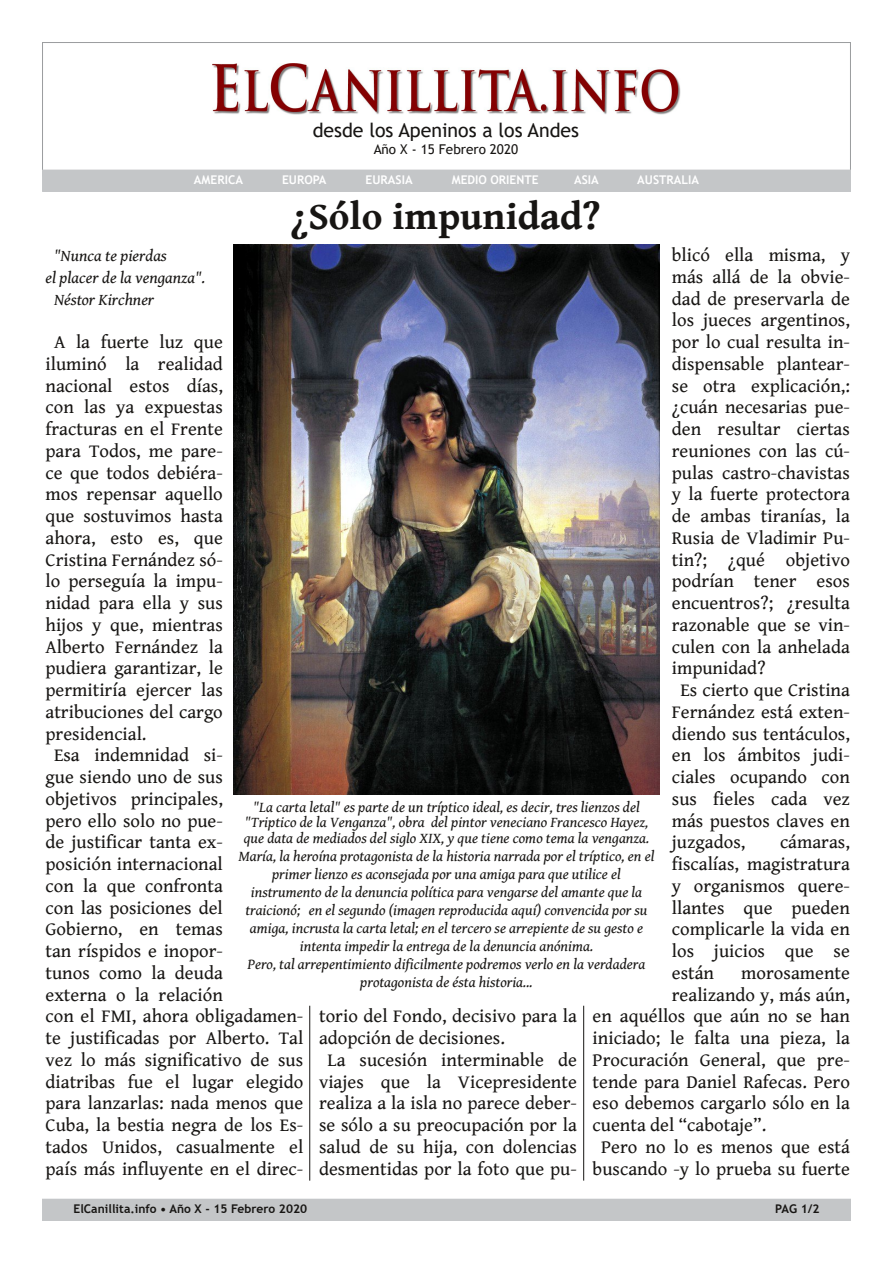
<style>
.page{position:relative;width:893px;height:1263px;background:#fff}
.page>*{position:absolute;margin:0;border:0;box-sizing:border-box;transform-origin:0 0}
.t1{font:700 39px "Gentium Book Basic";color:#171513}
.t2{font:19.5px "Trebuchet MS";color:#171513}
.t3{font:18.75px/21.8px "Gentium Book Basic";color:#171513;text-align:justify}
.t4{font:italic 16.5px "Gentium Book Basic";color:#171513}
.t5{font:italic 15px/18px "Gentium Book Basic";color:#171513;text-align:center}
.t6{font:13.5px "Trebuchet MS";color:#171513}
.t7{font:700 12px "Trebuchet MS";color:#fff}
.t8{font:700 12px "Trebuchet MS";color:#171513}
</style>
<div class="page">
<div style="left:43px;top:1199px;width:807px;height:21px;background:#c4c6c8"></div>
<div style="left:42px;top:1199px;width:809px;height:22px;border:1px solid #c4c6c8"></div>
<img style="left:213px;top:64px;width:467px;height:51px">
<div style="left:43px;top:170px;width:807px;height:21px;background:#c4c6c8"></div>
<div style="left:42px;top:170px;width:809px;height:22px;border:1px solid #c4c6c8"></div>
<img style="left:233px;top:245px;width:427px;height:549px">
<hr style="left:309px;top:1006px;width:1px;height:174px;background:#171513">
<hr style="left:583px;top:1006px;width:1px;height:174px;background:#171513">
<p class="t2" style="left:313px;top:119px;width:268px">desde los Apeninos a los Andes</p>
<p class="t6" style="left:374px;top:142px;width:146px">Año X ‐ 15 Febrero 2020</p>
<p class="t7" style="left:194px;top:172px;width:51px">AMERICA</p>
<p class="t7" style="left:282px;top:172px;width:46px">EUROPA</p>
<p class="t7" style="left:366px;top:172px;width:49px">EURASIA</p>
<p class="t7" style="left:452px;top:172px;width:88px">MEDIO ORIENTE</p>
<p class="t7" style="left:574px;top:172px;width:26px">ASIA</p>
<p class="t7" style="left:637px;top:172px;width:63px">AUSTRALIA</p>
<h1 class="t1" style="left:290px;top:195px;width:312px">¿Sólo impunidad?</h1>
<p class="t3" style="left:672px;top:245px;width:180px">blicó ella misma, y</p>
<p class="t3" style="left:672px;top:266px;width:180px">más allá de la obvie-</p>
<p class="t3" style="left:672px;top:288px;width:180px">dad de preservarla de</p>
<p class="t3" style="left:672px;top:310px;width:180px">los jueces argentinos,</p>
<p class="t3" style="left:672px;top:332px;width:180px">por lo cual resulta in-</p>
<p class="t3" style="left:672px;top:353px;width:180px">dispensable plantear-</p>
<p class="t3" style="left:672px;top:375px;width:180px">se otra explicación,:</p>
<p class="t3" style="left:672px;top:397px;width:180px">¿cuán necesarias pue-</p>
<p class="t3" style="left:672px;top:419px;width:180px">den resultar ciertas</p>
<p class="t3" style="left:672px;top:440px;width:180px">reuniones con las cú-</p>
<p class="t3" style="left:672px;top:462px;width:180px">pulas castro-chavistas</p>
<p class="t3" style="left:672px;top:484px;width:180px">y la fuerte protectora</p>
<p class="t3" style="left:672px;top:506px;width:180px">de ambas tiranías, la</p>
<p class="t3" style="left:672px;top:527px;width:180px">Rusia de Vladimir Pu-</p>
<p class="t3" style="left:672px;top:549px;width:180px">tin?; ¿qué objetivo</p>
<p class="t3" style="left:672px;top:571px;width:180px">podrían tener esos</p>
<p class="t3" style="left:672px;top:593px;width:180px">encuentros?; ¿resulta</p>
<p class="t3" style="left:672px;top:614px;width:180px">razonable que se vin-</p>
<p class="t3" style="left:672px;top:636px;width:180px">culen con la anhelada</p>
<p class="t3" style="left:672px;top:658px;width:95px">impunidad?</p>
<p class="t3" style="left:680px;top:680px;width:171px">Es cierto que Cristina</p>
<p class="t3" style="left:672px;top:701px;width:180px">Fernández está exten-</p>
<p class="t3" style="left:672px;top:723px;width:180px">diendo sus tentáculos,</p>
<p class="t3" style="left:672px;top:745px;width:180px">en los ámbitos judi-</p>
<p class="t3" style="left:672px;top:767px;width:180px">ciales ocupando con</p>
<p class="t3" style="left:672px;top:788px;width:180px">sus fieles cada vez</p>
<p class="t3" style="left:672px;top:810px;width:180px">más puestos claves en</p>
<p class="t3" style="left:672px;top:832px;width:75px">juzgados,</p>
<p class="t4" style="left:54px;top:247px;width:114px">"Nunca te pierdas</p>
<p class="t4" style="left:46px;top:268px;width:161px">el placer de la venganza".</p>
<p class="t4" style="left:54px;top:290px;width:102px">Néstor Kirchner</p>
<p class="t3" style="left:54px;top:332px;width:170px">A la fuerte luz que</p>
<p class="t3" style="left:46px;top:353px;width:179px">iluminó la realidad</p>
<p class="t3" style="left:46px;top:375px;width:179px">nacional estos días,</p>
<p class="t3" style="left:46px;top:397px;width:179px">con las ya expuestas</p>
<p class="t3" style="left:46px;top:419px;width:179px">fracturas en el Frente</p>
<p class="t3" style="left:46px;top:440px;width:179px">para Todos, me pare-</p>
<p class="t3" style="left:46px;top:462px;width:179px">ce que todos debiéra-</p>
<p class="t3" style="left:46px;top:484px;width:179px">mos repensar aquello</p>
<p class="t3" style="left:46px;top:506px;width:179px">que sostuvimos hasta</p>
<p class="t3" style="left:46px;top:527px;width:179px">ahora, esto es, que</p>
<p class="t3" style="left:46px;top:549px;width:179px">Cristina Fernández só-</p>
<p class="t3" style="left:46px;top:571px;width:179px">lo perseguía la impu-</p>
<p class="t3" style="left:46px;top:593px;width:179px">nidad para ella y sus</p>
<p class="t3" style="left:46px;top:614px;width:179px">hijos y que, mientras</p>
<p class="t3" style="left:46px;top:636px;width:179px">Alberto Fernández la</p>
<p class="t3" style="left:46px;top:658px;width:179px">pudiera garantizar, le</p>
<p class="t3" style="left:46px;top:680px;width:179px">permitiría ejercer las</p>
<p class="t3" style="left:46px;top:701px;width:179px">atribuciones del cargo</p>
<p class="t3" style="left:46px;top:723px;width:102px">presidencial.</p>
<p class="t3" style="left:54px;top:745px;width:170px">Esa indemnidad si-</p>
<p class="t3" style="left:46px;top:767px;width:179px">gue siendo uno de sus</p>
<p class="t3" style="left:46px;top:788px;width:179px">objetivos principales,</p>
<p class="t3" style="left:46px;top:810px;width:179px">pero ello solo no pue-</p>
<p class="t3" style="left:46px;top:832px;width:179px">de justificar tanta ex-</p>
<p class="t3" style="left:46px;top:854px;width:179px">posición internacional</p>
<p class="t3" style="left:46px;top:875px;width:179px">con la que confronta</p>
<p class="t3" style="left:46px;top:897px;width:179px">con las posiciones del</p>
<p class="t3" style="left:46px;top:919px;width:179px">Gobierno, en temas</p>
<p class="t3" style="left:46px;top:941px;width:179px">tan ríspidos e inopor-</p>
<p class="t3" style="left:46px;top:962px;width:179px">tunos como la deuda</p>
<p class="t3" style="left:46px;top:984px;width:179px">externa o la relación</p>
<p class="t3" style="left:46px;top:1006px;width:259px">con el FMI, ahora obligadamen-</p>
<p class="t3" style="left:46px;top:1028px;width:259px">te justificadas por Alberto. Tal</p>
<p class="t3" style="left:46px;top:1049px;width:259px">vez lo más significativo de sus</p>
<p class="t3" style="left:46px;top:1071px;width:259px">diatribas fue el lugar elegido</p>
<p class="t3" style="left:46px;top:1093px;width:259px">para lanzarlas: nada menos que</p>
<p class="t3" style="left:46px;top:1115px;width:259px">Cuba, la bestia negra de los Es-</p>
<p class="t3" style="left:46px;top:1136px;width:259px">tados Unidos, casualmente el</p>
<p class="t3" style="left:46px;top:1158px;width:259px">país más influyente en el direc-</p>
<p class="t5" style="left:244px;top:800px;width:407px;line-height:15.5px">"La carta letal" es parte de un tríptico ideal, es decir, tres lienzos del "Triptico de la Venganza", obra del pintor veneciano Francesco Hayez, que data de mediados del siglo XIX, y que tiene como tema la venganza.</p>
<p class="t5" style="left:239px;top:847px;width:417px">María, la heroína protagonista de la historia narrada por el tríptico, en el primer lienzo es aconsejada por una amiga para que utilice el instrumento de la denuncia política para vengarse del amante que la traicionó; en el segundo (imagen reproducida aquí) convencida por su amiga, incrusta la carta letal; en el tercero se arrepiente de su gesto e intenta impedir la entrega de la denuncia anónima.<br>Pero, tal arrepentimiento dificilmente podremos verlo en la verdadera protagonista de ésta historia...</p>
<p class="t3" style="left:672px;top:832px;width:180px;text-indent:108px">cámaras, fiscalías, magistratura y organismos quere&shy;llantes que pueden complicarle la vida en los juicios que se están</p>
<p class="t3" style="left:741px;top:962px;width:110px">morosamente</p>
<p class="t3" style="left:672px;top:984px;width:180px">realizando y, más aún,</p>
<p class="t3" style="left:593px;top:1006px;width:259px">en aquéllos que aún no se han</p>
<p class="t3" style="left:593px;top:1028px;width:259px">iniciado; le falta una pieza, la</p>
<p class="t3" style="left:593px;top:1049px;width:259px">Procuración General, que pre-</p>
<p class="t3" style="left:593px;top:1071px;width:259px">tende para Daniel Rafecas. Pero</p>
<p class="t3" style="left:593px;top:1093px;width:259px">eso debemos cargarlo sólo en la</p>
<p class="t3" style="left:593px;top:1115px;width:175px">cuenta del “cabotaje”.</p>
<p class="t3" style="left:601px;top:1136px;width:250px">Pero no lo es menos que está</p>
<p class="t3" style="left:593px;top:1158px;width:259px">buscando -y lo prueba su fuerte</p>
<p class="t3" style="left:319px;top:1006px;width:259px">torio del Fondo, decisivo para la</p>
<p class="t3" style="left:319px;top:1028px;width:187px">adopción de decisiones.</p>
<p class="t3" style="left:328px;top:1049px;width:251px">La sucesión interminable de</p>
<p class="t3" style="left:319px;top:1071px;width:259px">viajes que la Vicepresidente</p>
<p class="t3" style="left:319px;top:1093px;width:259px">realiza a la isla no parece deber-</p>
<p class="t3" style="left:319px;top:1115px;width:259px">se sólo a su preocupación por la</p>
<p class="t3" style="left:319px;top:1136px;width:259px">salud de su hija, con dolencias</p>
<p class="t3" style="left:319px;top:1158px;width:259px">desmentidas por la foto que pu-</p>
<p class="t8" style="left:73px;top:1201px;width:235px">ElCanillita.info • Año X ‐ 15 Febrero 2020</p>
<p class="t8" style="left:775px;top:1201px;width:46px">PAG 1/2</p>
</div>
